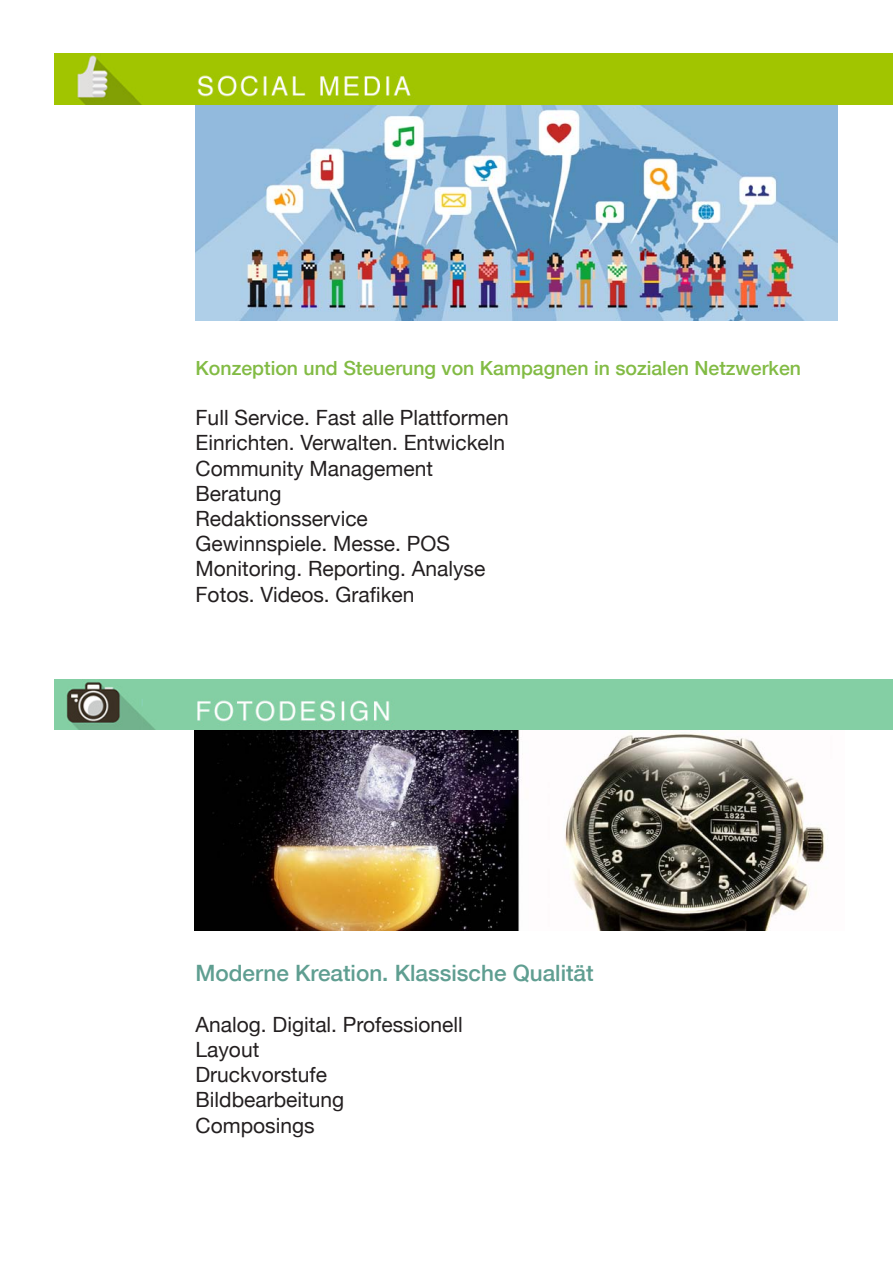
<style>
.page{position:relative;width:893px;height:1263px;background:#fff}
.page>*{position:absolute;margin:0;border:0;box-sizing:border-box;transform-origin:0 0}
.t1{font:500 22.5px "Helvetica Neue";color:#5f9e91}
.t2{font:21px "Helvetica Neue";color:#231f20}
.t3{font:500 19.5px "Helvetica Neue";color:#82bb44}
</style>
<div class="page">
<img style="left:54px;top:679px;width:839px;height:50px">
<img style="left:54px;top:53px;width:839px;height:51px">
<img style="left:196px;top:105px;width:642px;height:215px">
<img style="left:194px;top:730px;width:632px;height:200px">
<p class="t3" style="left:196px;top:352px;width:607px">Konzeption und Steuerung von Kampagnen in sozialen Netzwerken</p>
<p class="t2" style="left:196px;top:400px;width:315px">Full Service. Fast alle Plattformen</p>
<p class="t2" style="left:196px;top:425px;width:311px">Einrichten. Verwalten. Entwickeln</p>
<p class="t2" style="left:196px;top:450px;width:239px">Community Management</p>
<p class="t2" style="left:196px;top:475px;width:87px">Beratung</p>
<p class="t2" style="left:196px;top:500px;width:174px">Redaktionsservice</p>
<p class="t2" style="left:196px;top:526px;width:256px">Gewinnspiele. Messe. POS</p>
<p class="t2" style="left:196px;top:551px;width:291px">Monitoring. Reporting. Analyse</p>
<p class="t2" style="left:196px;top:576px;width:220px">Fotos. Videos. Grafiken</p>
<p class="t1" style="left:196px;top:955px;width:400px">Moderne Kreation. Klassische Qualität</p>
<p class="t2" style="left:196px;top:1006px;width:269px">Analog. Digital. Professionell</p>
<p class="t2" style="left:196px;top:1031px;width:65px">Layout</p>
<p class="t2" style="left:196px;top:1057px;width:133px">Druckvorstufe</p>
<p class="t2" style="left:196px;top:1082px;width:150px">Bildbearbeitung</p>
<p class="t2" style="left:196px;top:1107px;width:121px">Composings</p>
</div>
